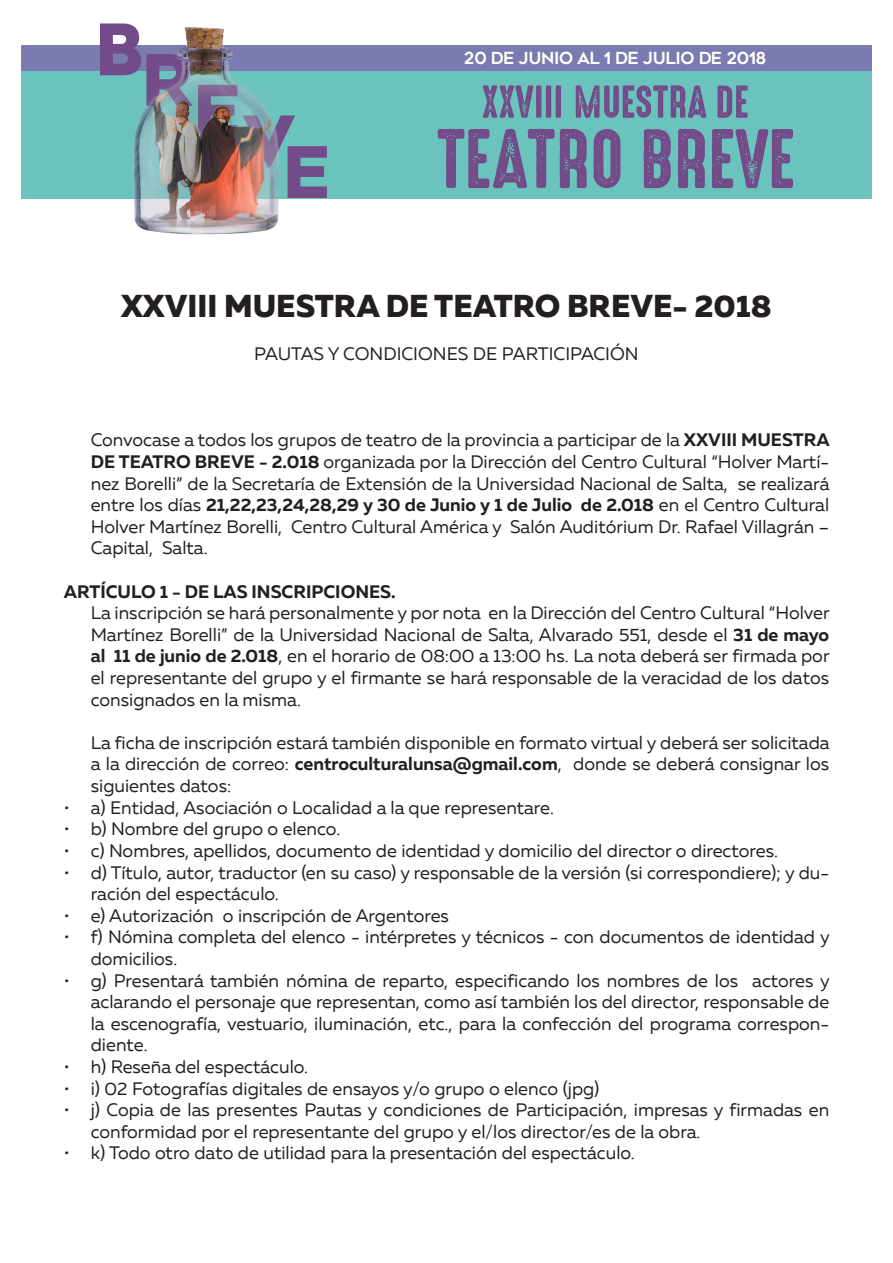
<style>
.page{position:relative;width:893px;height:1263px;background:#fff}
.page>*{position:absolute;margin:0;border:0;box-sizing:border-box;transform-origin:0 0}
.t1{font:800 31.5px "Muller";color:#231f20}
.t2{font:18px/21.6px "Muller";color:#231f20;text-align:justify}
.t3{font:700 18px "Muller";color:#231f20}
.t4{font:700 16.65px "Geometos Neue";letter-spacing:-.02em;color:#fff}
.s1{font-weight:700}
</style>
<div class="page">
<div style="left:21px;top:45px;width:851px;height:154px;background:#6bc3be"></div>
<div style="left:21px;top:45px;width:851px;height:26px;background:#7a7bb0"></div>
<svg style="left:315px;top:146px;width:12px;height:52px"></svg>
<svg style="left:100px;top:23px;width:12px;height:53px"></svg>
<img style="left:112px;top:23px;width:203px;height:212px">
<svg style="left:483px;top:85px;width:78px;height:33px"></svg>
<svg style="left:576px;top:85px;width:130px;height:33px"></svg>
<svg style="left:717px;top:85px;width:31px;height:33px"></svg>
<svg style="left:437px;top:129px;width:150px;height:59px"></svg>
<svg style="left:593px;top:129px;width:27px;height:59px"></svg>
<svg style="left:643px;top:129px;width:28px;height:59px"></svg>
<svg style="left:678px;top:129px;width:27px;height:59px"></svg>
<svg style="left:712px;top:129px;width:81px;height:59px"></svg>
<p class="t4" style="left:464px;top:48px;width:304px">20 DE JUNIO AL 1 DE JULIO DE 2018</p>
<p class="t1" style="left:121px;top:286px;width:652px">XXVIII MUESTRA DE TEATRO BREVE- 2018</p>
<p class="t2" style="left:254px;top:343px;width:386px">PAUTAS Y CONDICIONES DE PARTICIPACIÓN</p>
<p class="t2" style="left:91px;top:429px;width:740px">Convocase a todos los grupos de teatro de la provincia a participar de la <span class="s1">XXVIII MUESTRA DE TEATRO BREVE - 2.018</span> organizada por la Dirección del Centro Cultural “Holver Martí&shy;nez Borelli” de la Secretaría de Extensión de la Universidad Nacional de Salta, se realizará entre los días <span class="s1">21,22,23,24,28,29 y 30 de Junio y 1 de Julio de 2.018</span> en el Centro Cultural Holver Martínez Borelli, Centro Cultural América y Salón Auditórium Dr. Rafael Villagrán – Capital, Salta.</p>
<p class="t3" style="left:64px;top:580px;width:333px">ARTÍCULO 1 - DE LAS INSCRIPCIONES.</p>
<p class="t2" style="left:91px;top:602px;width:740px">La inscripción se hará personalmente y por nota en la Dirección del Centro Cultural “Holver Martínez Borelli” de la Universidad Nacional de Salta, Alvarado 551, desde el <span class="s1">31 de mayo al 11 de junio de 2.018</span>, en el horario de 08:00 a 13:00 hs. La nota deberá ser firmada por el representante del grupo y el firmante se hará responsable de la veracidad de los datos consignados en la misma.</p>
<p class="t2" style="left:91px;top:731px;width:740px">La ficha de inscripción estará también disponible en formato virtual y deberá ser solicitada a la dirección de correo: <span class="s1">centroculturalunsa@gmail.com</span>, donde se deberá consignar los siguientes datos:</p>
<p class="t2" style="left:64px;top:796px;width:492px">• a) Entidad, Asociación o Localidad a la que representare.</p>
<p class="t2" style="left:64px;top:818px;width:278px">• b) Nombre del grupo o elenco.</p>
<p class="t2" style="left:64px;top:839px;width:716px">• c) Nombres, apellidos, documento de identidad y domicilio del director o directores.</p>
<p class="t2" style="left:91px;top:861px;width:740px;text-indent:-27px">• d) Título, autor, traductor (en su caso) y responsable de la versión (si correspondiere); y du&shy;ración del espectáculo.</p>
<p class="t2" style="left:64px;top:904px;width:387px">• e) Autorización o inscripción de Argentores</p>
<p class="t2" style="left:91px;top:926px;width:740px;text-indent:-27px">• f) Nómina completa del elenco - intérpretes y técnicos - con documentos de identidad y domicilios.</p>
<p class="t2" style="left:91px;top:969px;width:740px;text-indent:-27px">• g) Presentará también nómina de reparto, especificando los nombres de los actores y aclarando el personaje que representan, como así también los del director, responsable de la escenografía, vestuario, iluminación, etc., para la confección del programa correspon&shy;diente.</p>
<p class="t2" style="left:64px;top:1055px;width:246px">• h) Reseña del espectáculo.</p>
<p class="t2" style="left:64px;top:1077px;width:537px">• i) 02 Fotografías digitales de ensayos y/o grupo o elenco (jpg)</p>
<p class="t2" style="left:91px;top:1099px;width:740px;text-indent:-27px">• j) Copia de las presentes Pautas y condiciones de Participación, impresas y firmadas en conformidad por el representante del grupo y el/los director/es de la obra.</p>
<p class="t2" style="left:64px;top:1142px;width:573px">• k) Todo otro dato de utilidad para la presentación del espectáculo.</p>
</div>
